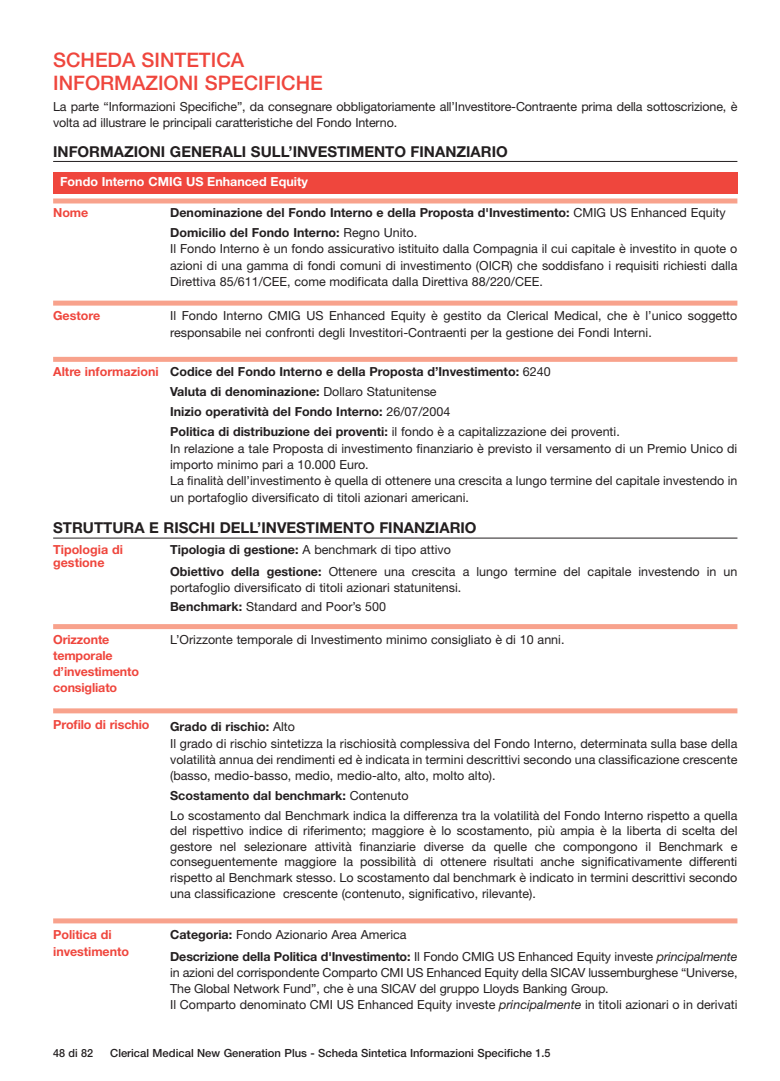
<style>
.page{position:relative;width:780px;height:1081px;background:#fff}
.page>*{position:absolute;margin:0;border:0;box-sizing:border-box;transform-origin:0 0}
.t1{font:500 20px/22.5px "Helvetica Neue LT";color:#ef463d}
.t2{font:700 15px "Helvetica Neue LT";color:#231f20}
.t3{font:12.5px/16.2px "Helvetica Neue LT";color:#231f20}
.t4{font:700 12.5px/20px "Helvetica Neue LT";color:#231f20}
.t5{font:700 12.5px/16.2px "Helvetica Neue LT";letter-spacing:-.005em;color:#ef463d}
.t6{font:700 12.5px "Helvetica Neue LT";color:#fff}
.t7{font:500 11.25px "Helvetica Neue LT";color:#231f20}
.t8{font:500 11.25px "Helvetica Neue LT";color:#231f20;scale:.96 1}
.s1{font-weight:400}
.s2{font-weight:700}
.s3{font-family:"Helvetica Neue";font-style:italic}
</style>
<div class="page">
<div style="left:53px;top:357px;width:684px;height:5px;background:#f8a28c"></div>
<div style="left:53px;top:198px;width:684px;height:5px;background:#f8a28c"></div>
<div style="left:53px;top:301px;width:684px;height:5px;background:#f8a28c"></div>
<hr style="left:53px;top:538px;width:684px;height:1px;background:#231f20">
<div style="left:53px;top:624px;width:684px;height:5px;background:#f8a28c"></div>
<div style="left:53px;top:708px;width:684px;height:5px;background:#f8a28c"></div>
<div style="left:53px;top:172px;width:684px;height:22px;background:#ef463d"></div>
<hr style="left:53px;top:161px;width:684px;height:1px;background:#231f20">
<div style="left:53px;top:918px;width:684px;height:5px;background:#f8a28c"></div>
<h1 class="t1" style="left:53px;top:51px;width:271px">SCHEDA SINTETICA<br>INFORMAZIONI SPECIFICHE</h1>
<p class="t3" style="left:53px;top:99px;width:685px">La parte “Informazioni Specifiche”, da consegnare obbligatoriamente all’Investitore-Contraente prima della sottoscrizione, è volta ad illustrare le principali caratteristiche del Fondo Interno.</p>
<p class="t2" style="left:53px;top:146px;width:456px">INFORMAZIONI GENERALI SULL’INVESTIMENTO FINANZIARIO</p>
<p class="t6" style="left:60px;top:177px;width:249px">Fondo Interno CMIG US Enhanced Equity</p>
<p class="t5" style="left:53px;top:206px;width:37px">Nome</p>
<p class="t4" style="left:170px;top:204px;width:557px">Denominazione del Fondo Interno e della Proposta d'Investimento: <span class="s1">CMIG US Enhanced Equity<br></span>Domicilio del Fondo Interno: <span class="s1">Regno Unito.</span></p>
<p class="t3" style="left:170px;top:242px;width:568px;text-align:justify">Il Fondo Interno è un fondo assicurativo istituito dalla Compagnia il cui capitale è investito in quote o azioni di una gamma di fondi comuni di investimento (OICR) che soddisfano i requisiti richiesti dalla Direttiva 85/611/CEE, come modificata dalla Direttiva 88/220/CEE.</p>
<p class="t3" style="left:170px;top:309px;width:568px">Il Fondo Interno CMIG US Enhanced Equity è gestito da Clerical Medical, che è l’unico soggetto responsabile nei confronti degli Investitori-Contraenti per la gestione dei Fondi Interni.</p>
<p class="t5" style="left:53px;top:309px;width:49px">Gestore</p>
<p class="t5" style="left:53px;top:365px;width:107px">Altre informazioni</p>
<p class="t4" style="left:170px;top:363px;width:451px">Codice del Fondo Interno e della Proposta d’Investimento: <span class="s1">6240<br></span>Valuta di denominazione: <span class="s1">Dollaro Statunitense<br></span>Inizio operatività del Fondo Interno: <span class="s1">26/07/2004<br></span>Politica di distribuzione dei proventi: <span class="s1">il fondo è a capitalizzazione dei proventi.</span></p>
<p class="t3" style="left:170px;top:441px;width:568px">In relazione a tale Proposta di investimento finanziario è previsto il versamento di un Premio Unico di importo minimo pari a 10.000 Euro.<br>La finalità dell’investimento è quella di ottenere una crescita a lungo termine del capitale investendo in un portafoglio diversificato di titoli azionari americani.</p>
<p class="t2" style="left:53px;top:522px;width:425px">STRUTTURA E RISCHI DELL’INVESTIMENTO FINANZIARIO</p>
<p class="t5" style="left:53px;top:545px;width:71px;line-height:12.5px">Tipologia di gestione</p>
<p class="t3" style="left:170px;top:540px;width:568px;line-height:21.2px"><span class="s2">Tipologia di gestione:</span> A benchmark di tipo attivo<br><span class="s2">Obiettivo della gestione:</span> Ottenere una crescita a lungo termine del capitale investendo in un</p>
<p class="t3" style="left:170px;top:579px;width:292px;line-height:18.8px">portafoglio diversificato di titoli azionari statunitensi.<br><span class="s2">Benchmark:</span> Standard and Poor’s 500</p>
<p class="t5" style="left:53px;top:632px;width:58px">Orizzonte</p>
<p class="t3" style="left:170px;top:632px;width:396px">L’Orizzonte temporale di Investimento minimo consigliato è di 10 anni.</p>
<p class="t5" style="left:53px;top:648px;width:87px">temporale d’investimento consigliato</p>
<p class="t3" style="left:170px;top:720px;width:568px"><span class="s2">Grado di rischio:</span> Alto<br>Il grado di rischio sintetizza la rischiosità complessiva del Fondo Interno, determinata sulla base della volatilità annua dei rendimenti ed è indicata in termini descrittivi secondo una classificazione crescente (basso, medio-basso, medio, medio-alto, alto, molto alto).</p>
<p class="t3" style="left:170px;top:787px;width:568px;line-height:19.4px"><span class="s2">Scostamento dal benchmark:</span> Contenuto<br>Lo scostamento dal Benchmark indica la differenza tra la volatilità del Fondo Interno rispetto a quella</p>
<p class="t3" style="left:170px;top:824px;width:568px;line-height:15.6px;text-align:justify">del rispettivo indice di riferimento; maggiore è lo scostamento, più ampia è la liberta di scelta del gestore nel selezionare attività finanziarie diverse da quelle che compongono il Benchmark e conseguentemente maggiore la possibilità di ottenere risultati anche significativamente differenti rispetto al Benchmark stesso. Lo scostamento dal benchmark è indicato in termini descrittivi secondo una classificazione crescente (contenuto, significativo, rilevante).</p>
<p class="t5" style="left:53px;top:717px;width:98px">Profilo di rischio</p>
<p class="t5" style="left:53px;top:928px;width:77px">Politica di investimento</p>
<p class="t3" style="left:170px;top:925px;width:568px;line-height:21.2px"><span class="s2">Categoria:</span> Fondo Azionario Area America<br><span class="s2">Descrizione della Politica d'Investimento:</span> Il Fondo CMIG US Enhanced Equity investe <span class="s3">principalmente</span></p>
<p class="t3" style="left:170px;top:965px;width:568px">in azioni del corrispondente Comparto CMI US Enhanced Equity della SICAV lussemburghese “Universe,<br>The Global Network Fund”, che è una SICAV del gruppo Lloyds Banking Group.<br>Il Comparto denominato CMI US Enhanced Equity investe <span class="s3">principalmente</span> in titoli azionari o in derivati</p>
<p class="t8" style="left:53px;top:1049px;width:43px">48 di 82</p>
<p class="t7" style="left:110px;top:1049px;width:442px">Clerical Medical New Generation Plus - Scheda Sintetica Informazioni Specifiche 1.5</p>
</div>
